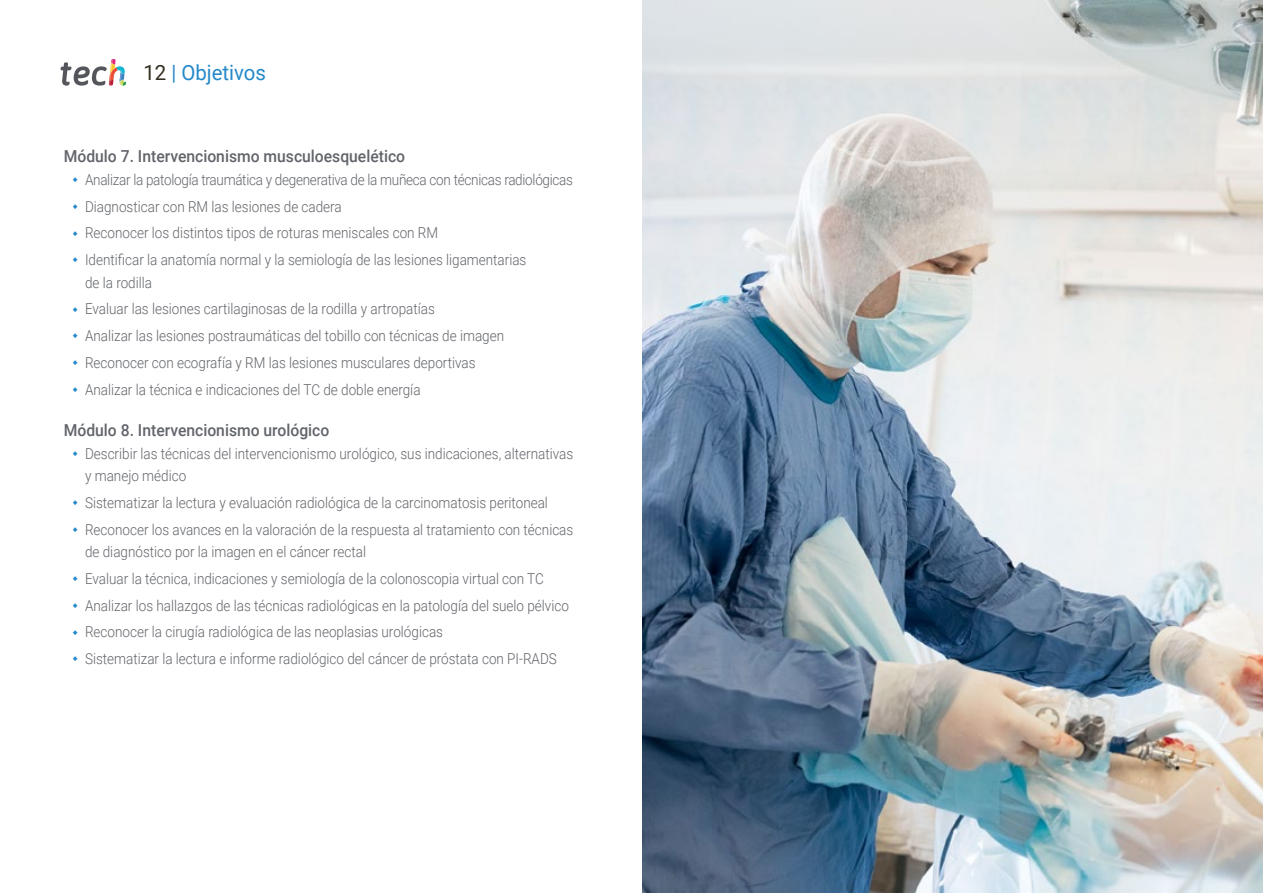
<style>
.page{position:relative;width:1263px;height:893px;background:#fff}
.page>*{position:absolute;margin:0;border:0;box-sizing:border-box;transform-origin:0 0}
.t1{font:21px "Roboto";color:#2488c9}
.t2{font:500 16.5px "Roboto";color:#61646a;scale:.95 1}
.t3{font:300 15px/26.7px "Roboto";color:#61646a;scale:.9 1}
.s1{color:#312e20}
</style>
<div class="page">
<img style="left:642px;top:0;width:621px;height:893px">
<svg style="left:61px;top:59px;width:65px;height:27px"></svg>
<h1 class="t1" style="left:144px;top:57px;width:124px"><span class="s1">12</span> | Objetivos</h1>
<p class="t2" style="left:64px;top:145px;width:361px">Módulo 7. Intervencionismo musculoesquelético</p>
<p class="t3" style="left:85px;top:166px;width:544px">Analizar la patología traumática y degenerativa de la muñeca con técnicas radiológicas Diagnosticar con RM las lesiones de cadera<br>Reconocer los distintos tipos de roturas meniscales con RM<br>Identificar la anatomía normal y la semiología de las lesiones ligamentarias</p>
<p class="t3" style="left:85px;top:268px;width:467px">de la rodilla<br>Evaluar las lesiones cartilaginosas de la rodilla y artropatías<br>Analizar las lesiones postraumáticas del tobillo con técnicas de imagen Reconocer con ecografía y RM las lesiones musculares deportivas Analizar la técnica e indicaciones del TC de doble energía</p>
<p class="t2" style="left:64px;top:419px;width:281px">Módulo 8. Intervencionismo urológico</p>
<p class="t3" style="left:85px;top:442px;width:544px;line-height:22.5px">Describir las técnicas del intervencionismo urológico, sus indicaciones, alternativas y manejo médico</p>
<p class="t3" style="left:85px;top:489px;width:544px">Sistematizar la lectura y evaluación radiológica de la carcinomatosis peritoneal<br>Reconocer los avances en la valoración de la respuesta al tratamiento con técnicas</p>
<p class="t3" style="left:85px;top:538px;width:539px">de diagnóstico por la imagen en el cáncer rectal<br>Evaluar la técnica, indicaciones y semiología de la colonoscopia virtual con TC Analizar los hallazgos de las técnicas radiológicas en la patología del suelo pélvico Reconocer la cirugía radiológica de las neoplasias urológicas<br>Sistematizar la lectura e informe radiológico del cáncer de próstata con PI-RADS</p>
</div>
